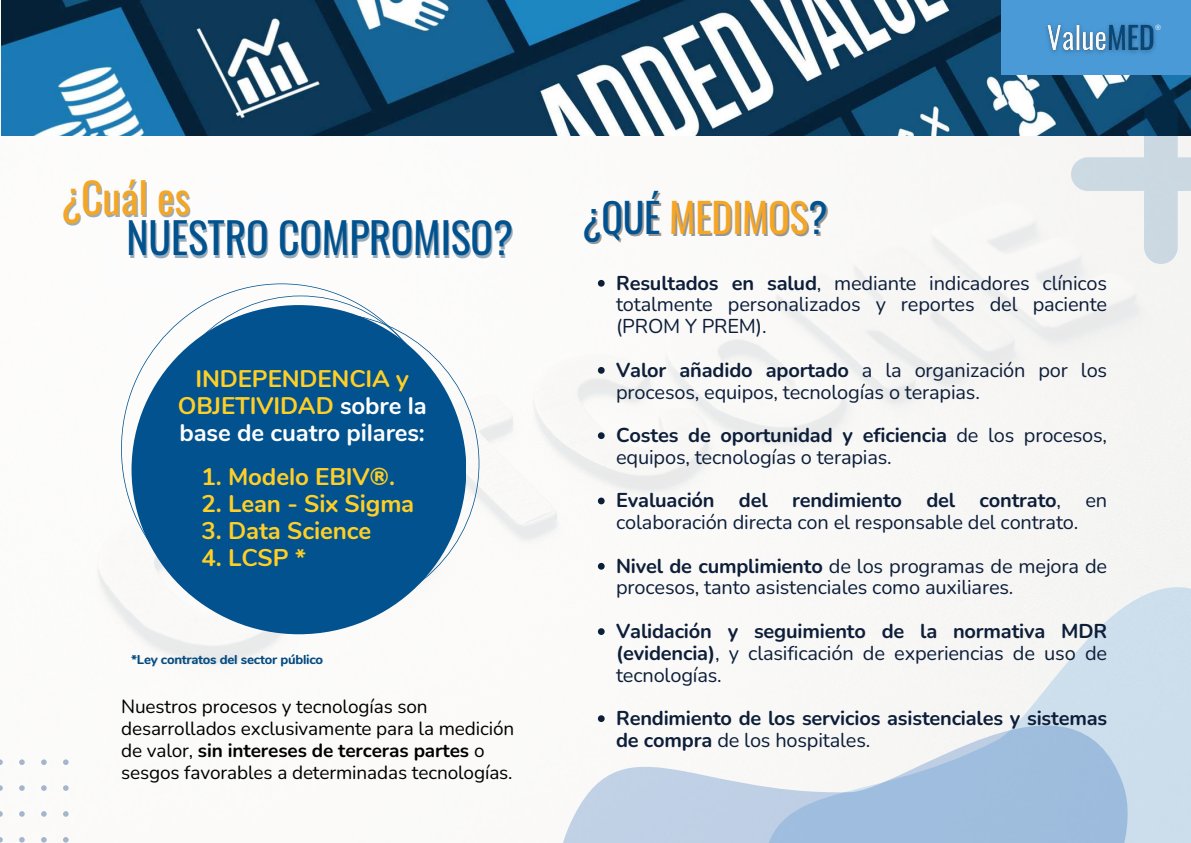
<style>
.page{position:relative;width:1191px;height:843px;background:#fff}
.page>*{position:absolute;margin:0;border:0;box-sizing:border-box;transform-origin:0 0}
.t1{font:42px "Oswald";letter-spacing:-.005em;color:#01528e}
.t2{font:42px "Oswald";letter-spacing:-.005em;color:#f5a625}
.t3{font:40px "Oswald";letter-spacing:-.005em;color:#f5a625}
.t4{font:700 24.1px "Nunito";letter-spacing:-.005em;color:#ffcf26}
.t5{font:700 24px/27px "Nunito";letter-spacing:-.005em;color:#fff;text-align:center}
.t6{font:20px/21.8px "Nunito";letter-spacing:-.01em;color:#0d1e39}
.t7{font:700 20px/21.8px "Nunito";letter-spacing:-.01em;color:#0d1e39;text-align:justify}
.t8{font:19px/21.8px "Nunito";letter-spacing:-.005em;color:#000}
.t9{font:700 12.8px "Nunito";letter-spacing:-.005em;color:#03487d}
.t10{font:7.4px "Nunito";color:#fff}
.s1{color:#ffcf26}
.s2{font-weight:700}
.s3{color:rgb(0 0 0/.4)}
.s4{font-weight:400}
</style>
<div class="page">
<img style="left:1px;top:0;width:1189px;height:842px">
<svg style="left:0;top:759px;width:68px;height:83px"></svg>
<img style="left:2px;top:0;width:1188px;height:136px">
<svg style="left:1070px;top:84px;width:120px;height:179px"></svg>
<div style="left:1001px;top:0;width:189px;height:74px;background:#4a9ad8"></div>
<svg style="left:1179px;top:526px;width:11px;height:316px;fill:#ccdeec"></svg>
<svg style="left:508px;top:518px;width:671px;height:324px;fill:#f7f6f5"></svg>
<svg style="left:598px;top:280px;width:6px;height:6px"></svg>
<svg style="left:598px;top:367px;width:6px;height:6px"></svg>
<svg style="left:598px;top:432px;width:6px;height:7px"></svg>
<svg style="left:598px;top:497px;width:6px;height:7px"></svg>
<svg style="left:598px;top:562px;width:6px;height:7px"></svg>
<svg style="left:598px;top:628px;width:6px;height:6px"></svg>
<svg style="left:598px;top:715px;width:6px;height:6px"></svg>
<svg style="left:442px;top:312px;width:37px;height:302px"></svg>
<svg style="left:121px;top:283px;width:321px;height:331px"></svg>
<div style="left:131px;top:305px;width:335px;height:329px;background:#01528e;border-radius:50%"></div>
<img style="left:1046px;top:23px;width:110px;height:31px">
<h1 class="t2" style="left:61px;top:164px;width:131px">¿Cuál es</h1>
<h1 class="t1" style="left:127px;top:205px;width:388px">NUESTRO COMPROMISO?</h1>
<p class="t5" style="left:178px;top:365px;width:250px"><span class="s1">INDEPENDENCIA y<br>OBJETIVIDAD</span> sobre la base de cuatro pilares:</p>
<p class="t4" style="left:201px;top:461px;width:195px">1. Modelo EBIV®.</p>
<p class="t4" style="left:201px;top:488px;width:214px">2. Lean - Six Sigma</p>
<p class="t4" style="left:201px;top:515px;width:171px">3. Data Science</p>
<p class="t4" style="left:201px;top:542px;width:106px">4. LCSP *</p>
<p class="t9" style="left:131px;top:650px;width:193px">*Ley contratos del sector público</p>
<p class="t8" style="left:121px;top:696px;width:394px">Nuestros procesos y tecnologías son desarrollados exclusivamente para la medición de valor, <span class="s2">sin intereses de terceras partes</span> o sesgos favorables a determinadas tecnologías.</p>
<p class="t10" style="left:1155px;top:22px;width:8px">®</p>
<h2 class="t3" style="left:584px;top:186px;width:247px"><span class="s3">¿QUÉ</span> MEDIMOS<span class="s3">?</span></h2>
<p class="t6" style="left:616px;top:272px;width:492px;text-align:justify"><span class="s2">Resultados en salud</span>, mediante indicadores clínicos totalmente personalizados y reportes del paciente (PROM Y PREM).</p>
<p class="t6" style="left:616px;top:359px;width:492px"><span class="s2">Valor añadido aportado</span> a la organización por los procesos, equipos, tecnologías o terapias.</p>
<p class="t6" style="left:616px;top:424px;width:492px"><span class="s2">Costes de oportunidad y eficiencia</span> de los procesos, equipos, tecnologías o terapias.</p>
<p class="t6" style="left:616px;top:489px;width:492px"><span class="s2">Evaluación del rendimiento del contrato</span>, en colaboración directa con el responsable del contrato.</p>
<p class="t6" style="left:616px;top:555px;width:492px"><span class="s2">Nivel de cumplimiento</span> de los programas de mejora de procesos, tanto asistenciales como auxiliares.</p>
<p class="t7" style="left:616px;top:620px;width:492px">Validación y seguimiento de la normativa MDR (evidencia)<span class="s4">, y clasificación de experiencias de uso de tecnologías.</span></p>
<p class="t7" style="left:616px;top:707px;width:492px">Rendimiento de los servicios asistenciales y sistemas de compra <span class="s4">de los hospitales.</span></p>
</div>
